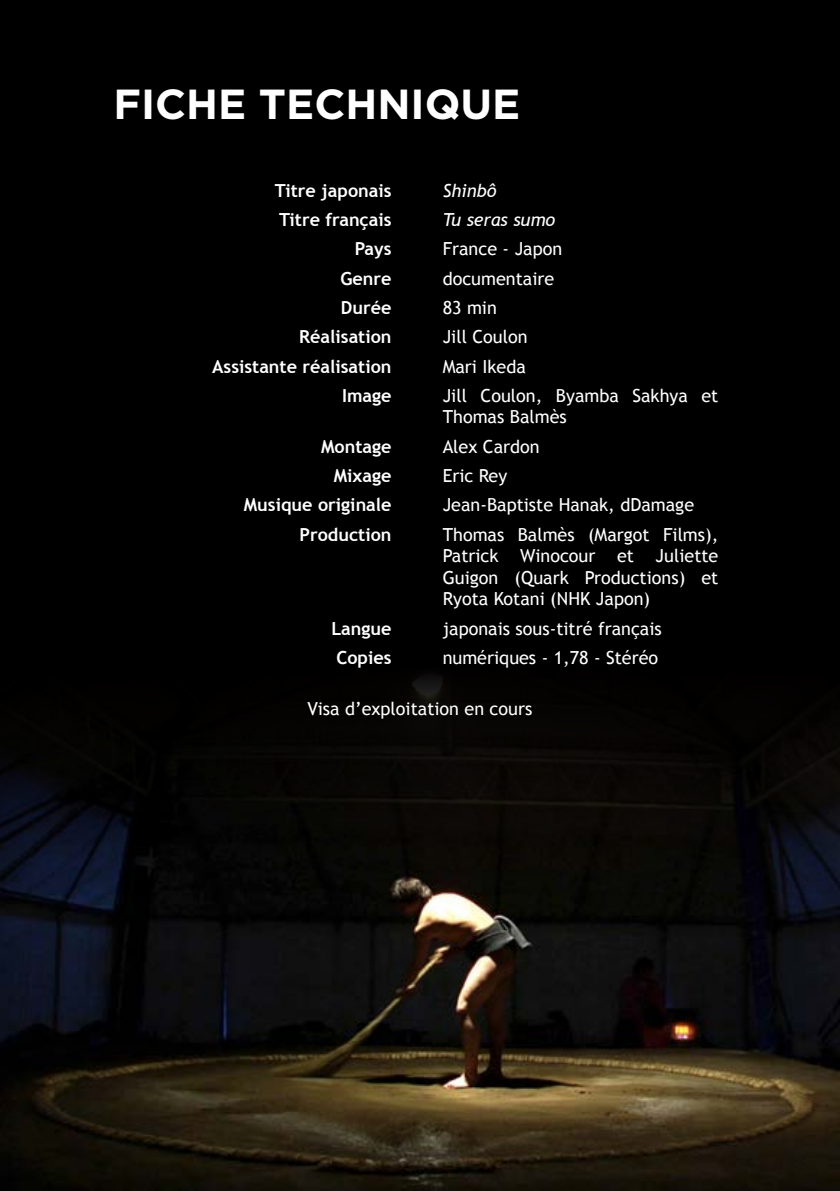
<style>
.page{position:relative;width:840px;height:1191px;background:#fff}
.page>*{position:absolute;margin:0;border:0;box-sizing:border-box;transform-origin:0 0}
.t1{font:700 42px "Gotham";color:#fff}
.t2{font:18px/21.6px "Trebuchet MS";color:#fff}
.t3{font:700 18px "Trebuchet MS";color:#fff}
.t4{font:italic 18px "Trebuchet MS";color:#fff}
</style>
<div class="page">
<div style="left:0;top:0;width:839px;height:1191px;background:#010000"></div>
<img style="left:0;top:675px;width:839px;height:516px">
<h1 class="t1" style="left:113px;top:76px;width:408px">FICH E TECH NIQUE</h1>
<p class="t3" style="left:275px;top:179px;width:118px">Titre japonais</p>
<p class="t4" style="left:442px;top:180px;width:55px">Shinbô</p>
<p class="t3" style="left:279px;top:208px;width:114px">Titre français</p>
<p class="t4" style="left:442px;top:209px;width:114px">Tu seras sumo</p>
<p class="t3" style="left:355px;top:238px;width:38px">Pays</p>
<p class="t2" style="left:442px;top:238px;width:121px">France - Japon</p>
<p class="t3" style="left:340px;top:267px;width:53px">Genre</p>
<p class="t2" style="left:442px;top:268px;width:113px">documentaire</p>
<p class="t3" style="left:341px;top:296px;width:52px">Durée</p>
<p class="t2" style="left:442px;top:297px;width:56px">83 min</p>
<p class="t3" style="left:299px;top:326px;width:94px">Réalisation</p>
<p class="t2" style="left:442px;top:326px;width:86px">Jill Coulon</p>
<p class="t3" style="left:212px;top:355px;width:181px">Assistante réalisation</p>
<p class="t2" style="left:442px;top:355px;width:85px">Mari Ikeda</p>
<p class="t3" style="left:342px;top:384px;width:51px">Image</p>
<p class="t2" style="left:442px;top:385px;width:277px">Jill Coulon, Byamba Sakhya et<br>Thomas Balmès</p>
<p class="t3" style="left:321px;top:435px;width:72px">Montage</p>
<p class="t2" style="left:442px;top:436px;width:98px">Alex Cardon</p>
<p class="t3" style="left:333px;top:464px;width:59px">Mixage</p>
<p class="t2" style="left:442px;top:465px;width:66px">Eric Rey</p>
<p class="t3" style="left:244px;top:493px;width:149px">Musique originale</p>
<p class="t2" style="left:442px;top:494px;width:253px">Jean-Baptiste Hanak, dDamage</p>
<p class="t3" style="left:299px;top:523px;width:94px">Production</p>
<p class="t2" style="left:442px;top:523px;width:277px;text-align:justify">Thomas Balmès (Margot Films), Patrick Winocour et Juliette Guigon (Quark Productions) et Ryota Kotani (NHK Japon)</p>
<p class="t3" style="left:331px;top:617px;width:62px">Langue</p>
<p class="t2" style="left:442px;top:618px;width:220px">japonais sous-titré français</p>
<p class="t3" style="left:336px;top:646px;width:57px">Copies</p>
<p class="t2" style="left:442px;top:647px;width:217px">numériques - 1,78 - Stéréo</p>
<p class="t2" style="left:307px;top:698px;width:226px">Visa d’exploitation en cours</p>
</div>
